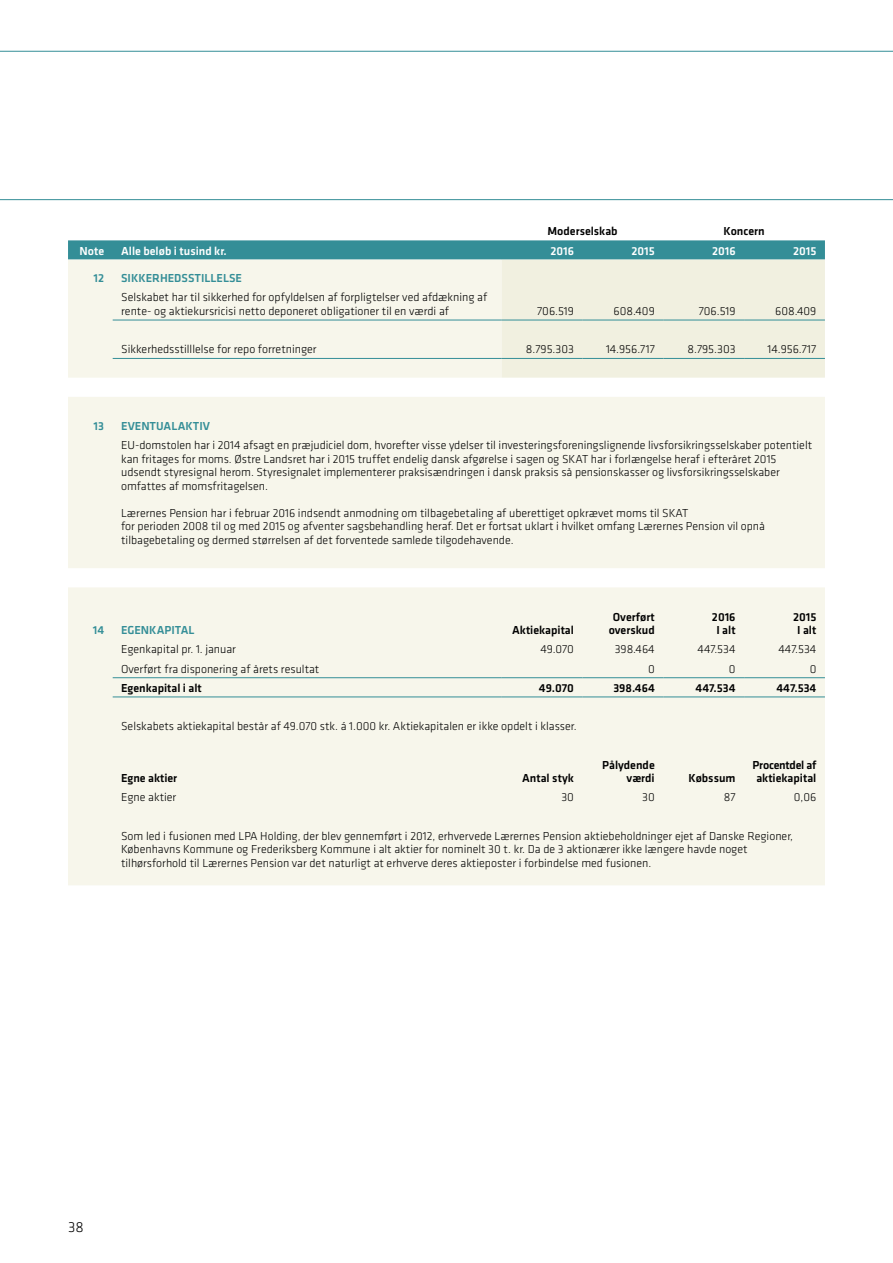
<style>
.page{position:relative;width:893px;height:1263px;background:#fff}
.page>*{position:absolute;margin:0;border:0;box-sizing:border-box;transform-origin:0 0}
.t1{font:300 15px "Klavika";color:#000}
.t2{font:300 12px/13.5px "Klavika";color:#000}
.t3{font:500 12px/13.5px "Klavika";color:#000;text-align:center}
.t4{font:500 12px "Klavika";color:#348e97}
.t5{font:500 12px "Klavika";color:#fff}
</style>
<div class="page">
<svg style="left:0;top:51px;width:893px;height:149px"></svg>
<div style="left:68px;top:397px;width:757px;height:488px;background:#f7f6eb"></div>
<svg style="left:68px;top:240px;width:757px;height:138px;background:#d8e4db"></svg>
<hr style="left:113px;top:320px;width:389px;height:1px;background:#348e97">
<hr style="left:502px;top:320px;width:81px;height:1px;background:#348e97">
<hr style="left:583px;top:320px;width:80px;height:1px;background:#348e97">
<hr style="left:663px;top:320px;width:81px;height:1px;background:#348e97">
<hr style="left:744px;top:320px;width:81px;height:1px;background:#348e97">
<hr style="left:113px;top:358px;width:389px;height:1px;background:#348e97">
<hr style="left:502px;top:358px;width:81px;height:1px;background:#348e97">
<hr style="left:583px;top:358px;width:80px;height:1px;background:#348e97">
<hr style="left:663px;top:358px;width:81px;height:1px;background:#348e97">
<hr style="left:744px;top:358px;width:81px;height:1px;background:#348e97">
<hr style="left:113px;top:677px;width:389px;height:1px;background:#348e97">
<hr style="left:502px;top:677px;width:81px;height:1px;background:#348e97">
<hr style="left:583px;top:677px;width:80px;height:1px;background:#348e97">
<hr style="left:663px;top:677px;width:81px;height:1px;background:#348e97">
<hr style="left:744px;top:677px;width:81px;height:1px;background:#348e97">
<hr style="left:113px;top:697px;width:389px;height:1px;background:#348e97">
<hr style="left:502px;top:697px;width:81px;height:1px;background:#348e97">
<hr style="left:583px;top:697px;width:80px;height:1px;background:#348e97">
<hr style="left:663px;top:697px;width:81px;height:1px;background:#348e97">
<hr style="left:744px;top:697px;width:81px;height:1px;background:#348e97">
<p class="t3" style="left:547px;top:225px;width:72px">Moderselskab</p>
<p class="t3" style="left:724px;top:225px;width:43px">Koncern</p>
<p class="t5" style="left:80px;top:244px;width:26px">Note</p>
<p class="t5" style="left:121px;top:244px;width:107px">Alle beløb i tusind kr.</p>
<p class="t5" style="left:550px;top:244px;width:25px">2016</p>
<p class="t5" style="left:631px;top:244px;width:25px">2015</p>
<p class="t5" style="left:712px;top:244px;width:25px">2016</p>
<p class="t5" style="left:793px;top:244px;width:25px">2015</p>
<p class="t4" style="left:94px;top:272px;width:12px">12</p>
<p class="t4" style="left:121px;top:272px;width:7px">Sikk</p>
<p class="t4" style="left:146px;top:272px;width:98px">erhedssti llelse</p>
<p class="t2" style="left:121px;top:291px;width:368px">Selskabet har til sikkerhed for opfyldelsen af forpligtelser ved afdækning af rente- og aktiekursricisi netto deponeret obligationer til en værdi af</p>
<p class="t2" style="left:537px;top:304px;width:38px">706.519</p>
<p class="t2" style="left:614px;top:304px;width:43px">608.409</p>
<p class="t2" style="left:699px;top:304px;width:38px">706.519</p>
<p class="t2" style="left:775px;top:304px;width:43px">608.409</p>
<p class="t2" style="left:121px;top:343px;width:197px">Sikkerhedsstilllelse for repo forretninger</p>
<p class="t2" style="left:526px;top:343px;width:50px">8.795.303</p>
<p class="t2" style="left:606px;top:343px;width:50px">14.956.717</p>
<p class="t2" style="left:688px;top:343px;width:50px">8.795.303</p>
<p class="t2" style="left:768px;top:343px;width:50px">14.956.717</p>
<p class="t4" style="left:94px;top:420px;width:12px">13</p>
<p class="t4" style="left:121px;top:420px;width:90px">Eventualaktiv</p>
<p class="t2" style="left:121px;top:439px;width:692px">EU-domstolen har i 2014 afsagt en præjudiciel dom, hvorefter visse ydelser til investeringsforeningslignende livsforsikringsselskaber potentielt kan fritages for moms. Østre Landsret har i 2015 truffet endelig dansk afgørelse i sagen og SKAT har i forlængelse heraf i efteråret 2015 udsendt styresignal herom. Styresignalet implementerer praksisændringen i dansk praksis så pensionskasser og livsforsikringsselskaber omfattes af momsfritagelsen.</p>
<p class="t2" style="left:121px;top:506px;width:645px">Lærernes Pension har i februar 2016 indsendt anmodning om tilbagebetaling af uberettiget opkrævet moms til SKAT<br>for perioden 2008 til og med 2015 og afventer sagsbehandling heraf. Det er fortsat uklart i hvilket omfang Lærernes Pension vil opnå tilbagebetaling og dermed størrelsen af det forventede samlede tilgodehavende.</p>
<p class="t4" style="left:93px;top:624px;width:13px">14</p>
<p class="t4" style="left:121px;top:624px;width:75px">Egenkapital</p>
<p class="t3" style="left:512px;top:624px;width:63px">Aktiekapital</p>
<p class="t3" style="left:609px;top:610px;width:48px">Overført overskud</p>
<p class="t3" style="left:712px;top:610px;width:25px">2016<br>I alt</p>
<p class="t3" style="left:793px;top:610px;width:25px">2015<br>I alt</p>
<p class="t2" style="left:121px;top:643px;width:116px">Egenkapital pr. 1. januar</p>
<p class="t2" style="left:540px;top:643px;width:35px">49. 070</p>
<p class="t2" style="left:615px;top:643px;width:42px">398.464</p>
<p class="t2" style="left:698px;top:643px;width:39px">447. 534</p>
<p class="t2" style="left:778px;top:643px;width:39px">447. 534</p>
<p class="t2" style="left:121px;top:662px;width:200px">Overført fra disponering af årets resultat</p>
<p class="t2" style="left:648px;top:662px;width:8px">0</p>
<p class="t2" style="left:729px;top:662px;width:8px">0</p>
<p class="t2" style="left:810px;top:662px;width:8px">0</p>
<p class="t3" style="left:121px;top:681px;width:82px">Egenkapital i alt</p>
<p class="t3" style="left:539px;top:681px;width:37px">49.070</p>
<p class="t3" style="left:613px;top:681px;width:43px">398.464</p>
<p class="t3" style="left:696px;top:681px;width:41px">447.534</p>
<p class="t3" style="left:776px;top:681px;width:41px">447.534</p>
<p class="t2" style="left:121px;top:720px;width:455px">Selskabets aktiekapital består af 49. 070 stk. á 1. 000 kr. Aktiekapitalen er ikke opdelt i klasser.</p>
<p class="t3" style="left:121px;top:772px;width:58px">Egne aktier</p>
<p class="t3" style="left:522px;top:772px;width:53px">Antal styk</p>
<p class="t3" style="left:602px;top:758px;width:54px;text-align:right">Pålydende værdi</p>
<p class="t3" style="left:689px;top:772px;width:48px">Købssum</p>
<p class="t3" style="left:753px;top:758px;width:65px">Procentdel af aktiekapital</p>
<p class="t2" style="left:121px;top:791px;width:57px">Egne aktier</p>
<p class="t2" style="left:561px;top:791px;width:14px">30</p>
<p class="t2" style="left:642px;top:791px;width:14px">30</p>
<p class="t2" style="left:724px;top:791px;width:13px">87</p>
<p class="t2" style="left:794px;top:791px;width:24px">0,06</p>
<p class="t2" style="left:121px;top:829px;width:673px">Som led i fusionen med LPA Holding, der blev gennemført i 2012, erhvervede Lærernes Pension aktiebeholdninger ejet af Danske Regioner,<br>Københavns Kommune og Frederiksberg Kommune i alt aktier for nominelt 30 t. kr. Da de 3 aktionærer ikke længere havde noget tilhørsforhold til Lærernes Pension var det naturligt at erhverve deres aktieposter i forbindelse med fusionen.</p>
<p class="t1" style="left:68px;top:1218px;width:17px">38</p>
</div>
